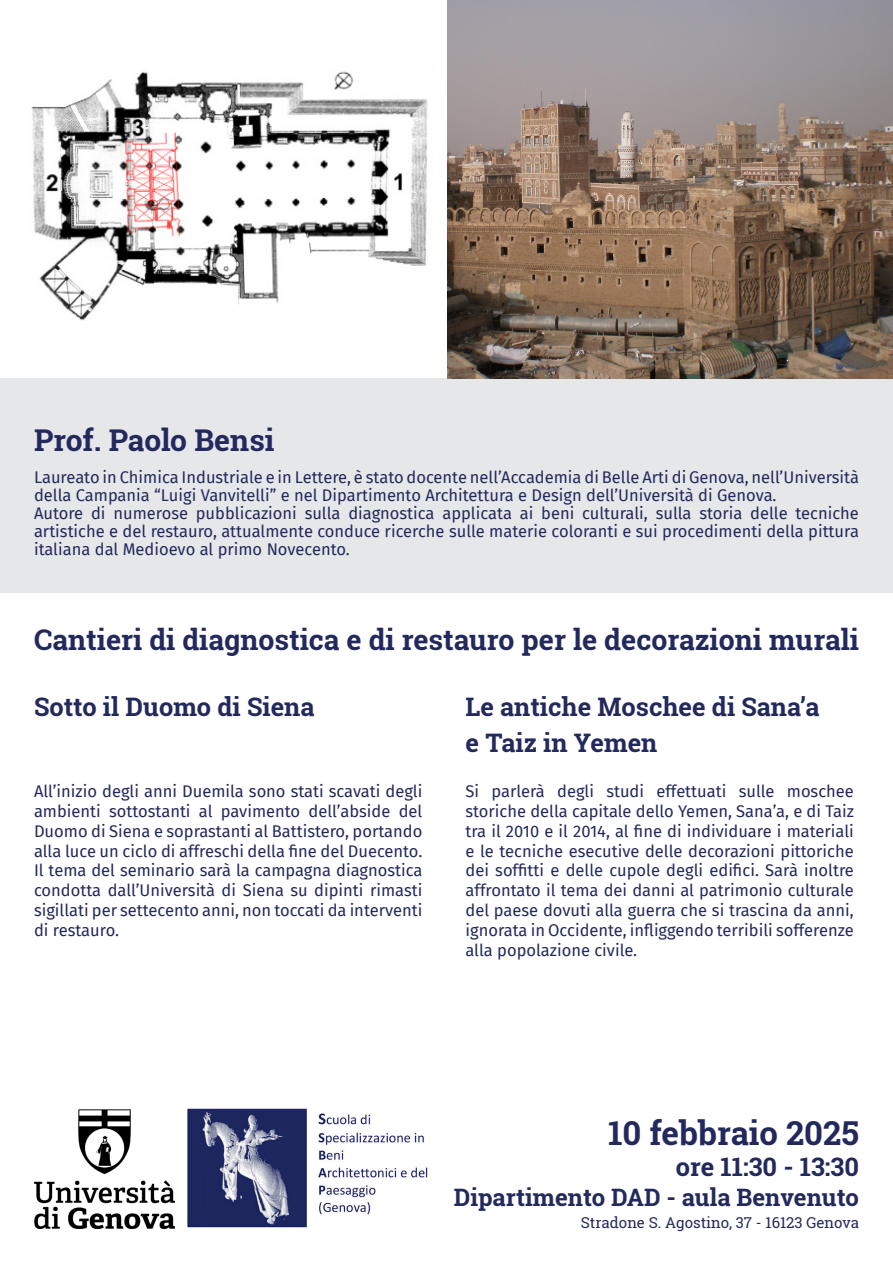
<style>
.page{position:relative;width:893px;height:1263px;background:#fff}
.page>*{position:absolute;margin:0;border:0;box-sizing:border-box;transform-origin:0 0}
.t1{font:700 33px "Roboto Slab";color:#23295c}
.t2{font:700 30px "Roboto Slab";color:#23295c}
.t3{font:700 28.5px "Roboto Slab";color:#23295c}
.t4{font:700 25.5px "Roboto Slab";color:#23295c}
.t5{font:700 24px "Roboto Slab";color:#23295c}
.t6{font:16.5px/19.8px "Fira Sans";color:#23295c;text-align:justify}
.t7{font:15px "Roboto Slab";color:#23295c}
</style>
<div class="page">
<div style="left:0;top:378px;width:893px;height:215px;background:#e6e7e9"></div>
<img style="left:31px;top:53px;width:417px;height:282px">
<img style="left:448px;top:0;width:445px;height:378px">
<img style="left:187px;top:1108px;width:241px;height:120px">
<img style="left:34px;top:1110px;width:140px;height:119px">
<p class="t2" style="left:34px;top:420px;width:242px">Prof. Paolo Bensi</p>
<p class="t6" style="left:34px;top:467px;width:826px;line-height:18px">Laureato in Chimica Industriale e in Lettere, è stato docente nell’Accademia di Belle Arti di Genova, nell’Università della Campania “Luigi Vanvitelli” e nel Dipartimento Architettura e Design dell’Università di Genova.</p>
<p class="t6" style="left:34px;top:503px;width:826px;line-height:18px">Autore di numerose pubblicazioni sulla diagnostica applicata ai beni culturali, sulla storia delle tecniche artistiche e del restauro, attualmente conduce ricerche sulle materie coloranti e sui procedimenti della pittura italiana dal Medioevo al primo Novecento.</p>
<p class="t3" style="left:34px;top:620px;width:826px">Cantieri di diagnostica e di restauro per le decorazioni murali</p>
<p class="t4" style="left:34px;top:689px;width:282px">Sotto il Duomo di Siena</p>
<p class="t4" style="left:465px;top:689px;width:355px">Le antiche Moschee di Sana’a</p>
<p class="t4" style="left:465px;top:725px;width:193px">e Taiz in Yemen</p>
<p class="t6" style="left:34px;top:781px;width:390px">All’inizio degli anni Duemila sono stati scavati degli ambienti sottostanti al pavimento dell’abside del Duomo di Siena e soprastanti al Battistero, portando alla luce un ciclo di affreschi della fine del Duecento.<br>Il tema del seminario sarà la campagna diagnostica condotta dall’Università di Siena su dipinti rimasti sigillati per settecento anni, non toccati da interventi di restauro.</p>
<p class="t6" style="left:465px;top:781px;width:390px">Si parlerà degli studi effettuati sulle moschee storiche della capitale dello Yemen, Sana’a, e di Taiz tra il 2010 e il 2014, al fine di individuare i materiali e le tecniche esecutive delle decorazioni pittoriche dei soffitti e delle cupole degli edifici. Sarà inoltre affrontato il tema dei danni al patrimonio culturale del paese dovuti alla guerra che si trascina da anni, ignorata in Occidente, infliggendo terribili sofferenze alla popolazione civile.</p>
<p class="t1" style="left:608px;top:1110px;width:252px">10 febbraio 2025</p>
<p class="t4" style="left:676px;top:1149px;width:185px">ore 11:30 - 13:30</p>
<p class="t5" style="left:454px;top:1180px;width:407px">Dipartimento DAD - aula Benvenuto</p>
<p class="t7" style="left:581px;top:1212px;width:280px">Stradone S. Agostino, 37 - 16123 Genova</p>
</div>
